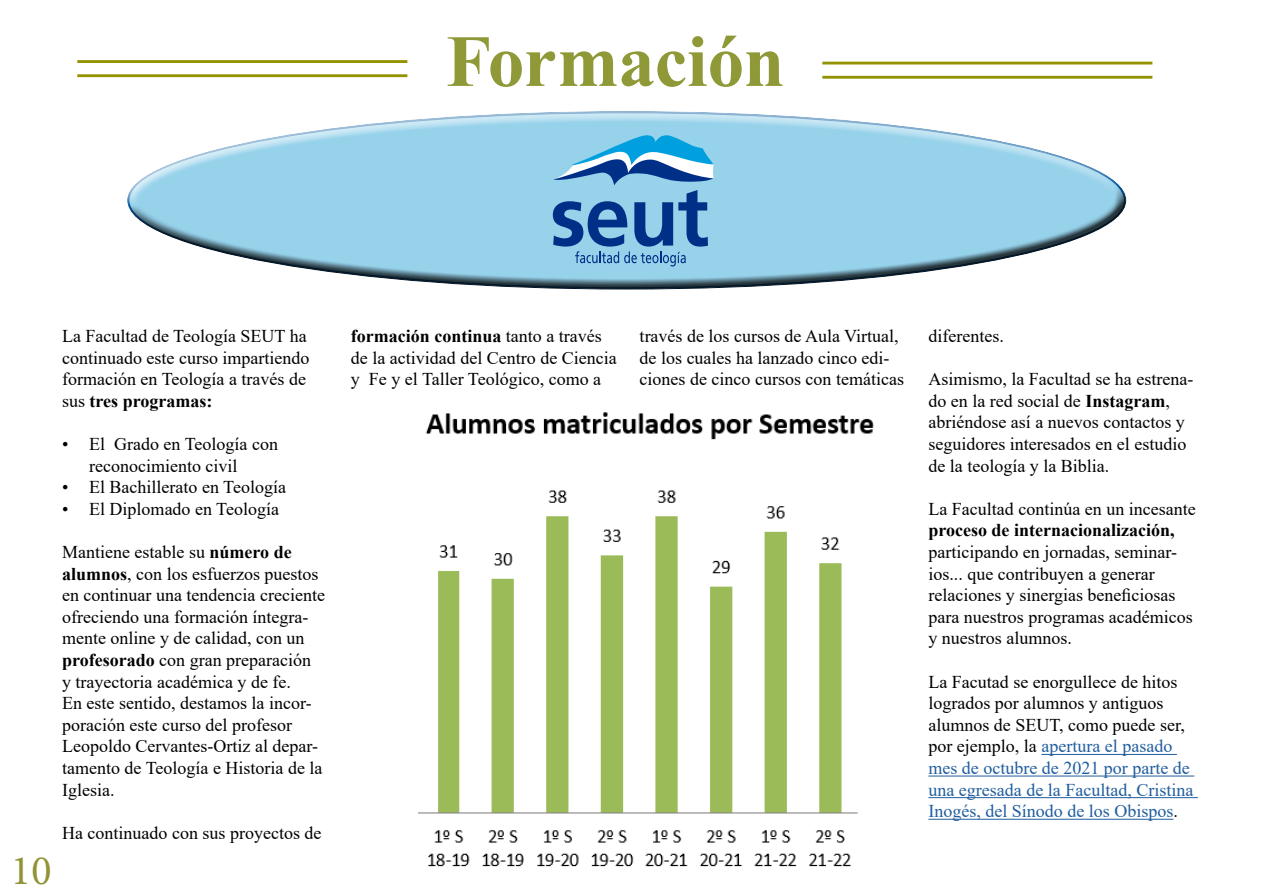
<style>
.page{position:relative;width:1263px;height:893px;background:#fff}
.page>*{position:absolute;margin:0;border:0;box-sizing:border-box;transform-origin:0 0}
.t1{font:700 73.5px "Times New Roman";letter-spacing:-.005em;color:#909938}
.t2{font:42px "Minion Pro";color:#929236}
.t3{font:18px/21.6px "Times New Roman";color:#000}
.t4{font:18px/21.6px "Times New Roman";color:#215e9e}
.t5{font:700 18px "Times New Roman";color:#000}
.s1{font-weight:700}
.s2{color:#000}
</style>
<div class="page">
<div style="left:117px;top:100px;width:1014px;height:116px;background:#fff;opacity:.75"></div>
<div style="left:122px;top:184px;width:1015px;height:112px;background:#000;opacity:.75"></div>
<svg style="left:553px;top:135px;width:161px;height:131px;background:#68a4d0"></svg>
<hr style="left:822px;top:62px;width:330px;height:2px;background:#939200">
<hr style="left:822px;top:76px;width:330px;height:3px;background:#939200">
<hr style="left:77px;top:60px;width:330px;height:3px;background:#939200">
<hr style="left:77px;top:74px;width:330px;height:3px;background:#939200">
<hr style="left:1041px;top:754px;width:136px;height:1px;background:#215e9e">
<hr style="left:928px;top:776px;width:266px;height:1px;background:#215e9e">
<hr style="left:928px;top:797px;width:270px;height:1px;background:#215e9e">
<hr style="left:928px;top:819px;width:245px;height:1px;background:#215e9e">
<img style="left:418px;top:412px;width:456px;height:455px">
<h1 class="t1" style="left:446px;top:8px;width:340px">Formación</h1>
<h2 class="t2" style="left:11px;top:843px;width:42px">10</h2>
<p class="t3" style="left:62px;top:325px;width:249px">La Facultad de Teología SEUT ha continuado este curso impartiendo formación en Teología a través de sus <span class="s1">tres programas:</span></p>
<p class="t3" style="left:89px;top:433px;width:190px;text-indent:-27px">• El Grado en Teología con reconocimiento civil</p>
<p class="t3" style="left:62px;top:476px;width:225px">• El Bachillerato en Teología</p>
<p class="t3" style="left:62px;top:497px;width:218px">• El Diplomado en Teología</p>
<p class="t3" style="left:62px;top:541px;width:264px">Mantiene estable su <span class="s1">número de alumnos</span>, con los esfuerzos puestos en continuar una tendencia creciente ofreciendo una formación íntegra&shy;mente online y de calidad, con un <span class="s1">profesorado</span> con gran preparación<br>y trayectoria académica y de fe.<br>En este sentido, destamos la incor&shy;poración este curso del profesor<br>Leopoldo Cervantes-Ortiz al depar&shy;tamento de Teología e Historia de la<br>Iglesia.</p>
<p class="t3" style="left:62px;top:821px;width:261px">Ha continuado con sus proyectos de</p>
<p class="t3" style="left:351px;top:325px;width:267px"><span class="s1">formación continua</span> tanto a través de la actividad del Centro de Ciencia y Fe y el Taller Teológico, como a</p>
<p class="t3" style="left:640px;top:325px;width:266px">través de los cursos de Aula Virtual, de los cuales ha lanzado cinco edi&shy;ciones de cinco cursos con temáticas</p>
<p class="t3" style="left:928px;top:325px;width:77px">diferentes.</p>
<p class="t3" style="left:928px;top:368px;width:266px">Asimismo, la Facultad se ha estrena&shy;do en la red social de <span class="s1">Instagram</span>, abriéndose así a nuevos contactos y seguidores interesados en el estudio de la teología y la Biblia.</p>
<p class="t3" style="left:928px;top:497px;width:269px">La Facultad continúa en un incesante</p>
<p class="t5" style="left:928px;top:517px;width:248px">proceso de internacionalización,</p>
<p class="t3" style="left:928px;top:541px;width:266px">participando en jornadas, seminar&shy;ios... que contribuyen a generar relaciones y sinergias beneficiosas para nuestros programas académicos y nuestros alumnos.</p>
<p class="t4" style="left:928px;top:670px;width:266px"><span class="s2">La Facutad se enorgullece de hitos logrados por alumnos y antiguos alumnos de SEUT, como puede ser, por ejemplo, la</span> apertura el pasado mes de octubre de 2021 por parte de una egresada de la Facultad, Cristina Inogés, del Sínodo de los Obispos<span class="s2">.</span></p>
</div>
